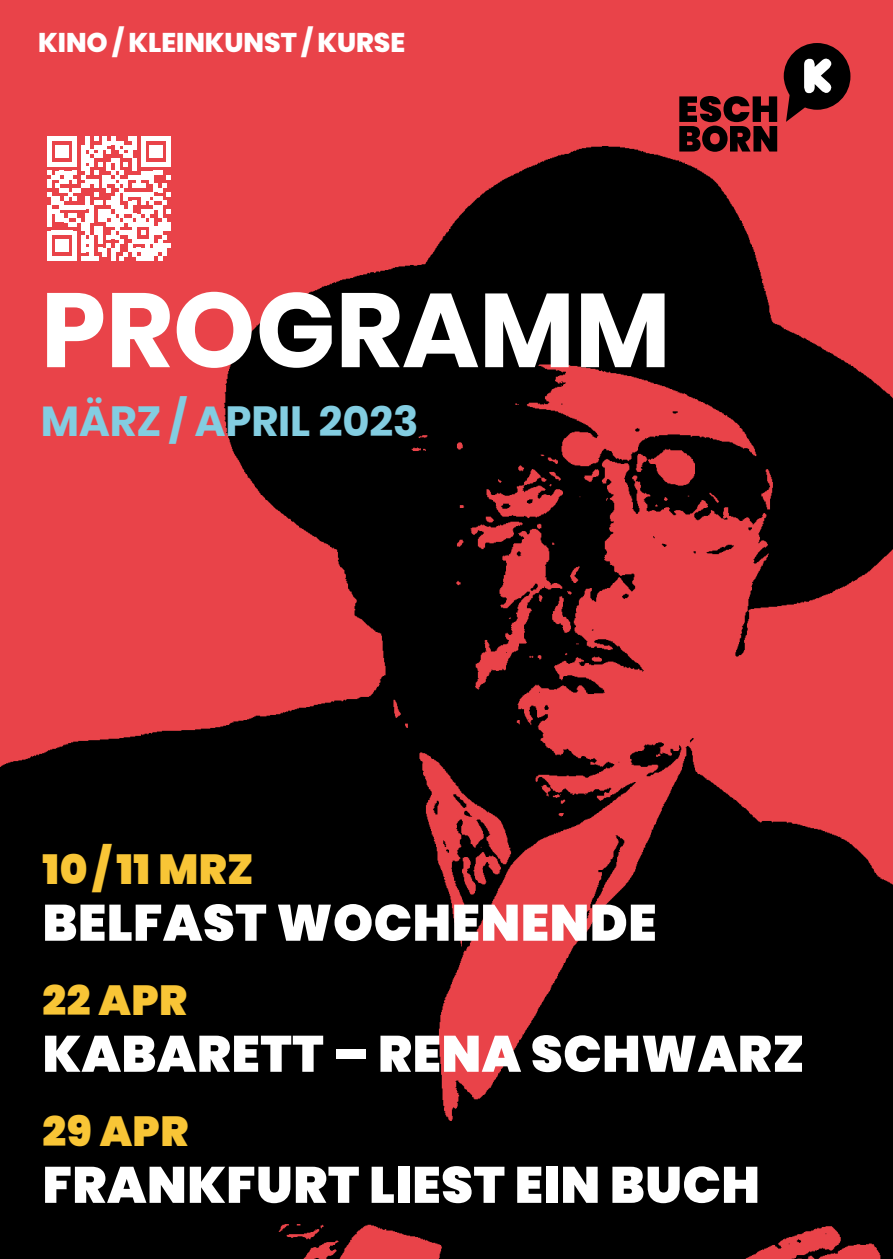
<style>
.page{position:relative;width:893px;height:1259px;background:#fff}
.page>*{position:absolute;margin:0;border:0;box-sizing:border-box;transform-origin:0 0}
.t1{font:700 105px "Poppins";color:#fff}
.t2{font:900 51px "Poppins";letter-spacing:.01em;color:#fff}
.t3{font:900 42px "Poppins";letter-spacing:.01em;color:#f8c536}
.t4{font:700 42px "Poppins";color:#83cde1}
.t5{font:800 27px "Poppins";color:#fff}
</style>
<div class="page">
<img style="left:0;top:0;width:893px;height:1259px">
<svg style="left:679px;top:96px;width:98px;height:56px;background:#54181a"></svg>
<svg style="left:784px;top:43px;width:66px;height:79px;background:#663638"></svg>
<svg style="left:47px;top:137px;width:124px;height:124px"></svg>
<p class="t5" style="left:38px;top:27px;width:368px">KINO / KLEINKUNST / KURSE</p>
<h1 class="t1" style="left:41px;top:269px;width:631px">PROGRAMM</h1>
<p class="t4" style="left:41px;top:396px;width:379px">MÄRZ / APRIL 2023</p>
<p class="t3" style="left:43px;top:844px;width:213px">10/11 MRZ</p>
<p class="t2" style="left:43px;top:893px;width:616px">BELFAST WOCHENENDE</p>
<p class="t3" style="left:43px;top:975px;width:146px">22 APR</p>
<p class="t2" style="left:43px;top:1024px;width:763px">KABARETT – RENA SCHWARZ</p>
<p class="t3" style="left:43px;top:1106px;width:147px">29 APR</p>
<p class="t2" style="left:43px;top:1155px;width:719px">FRANKFURT LIEST EIN BUCH</p>
</div>
